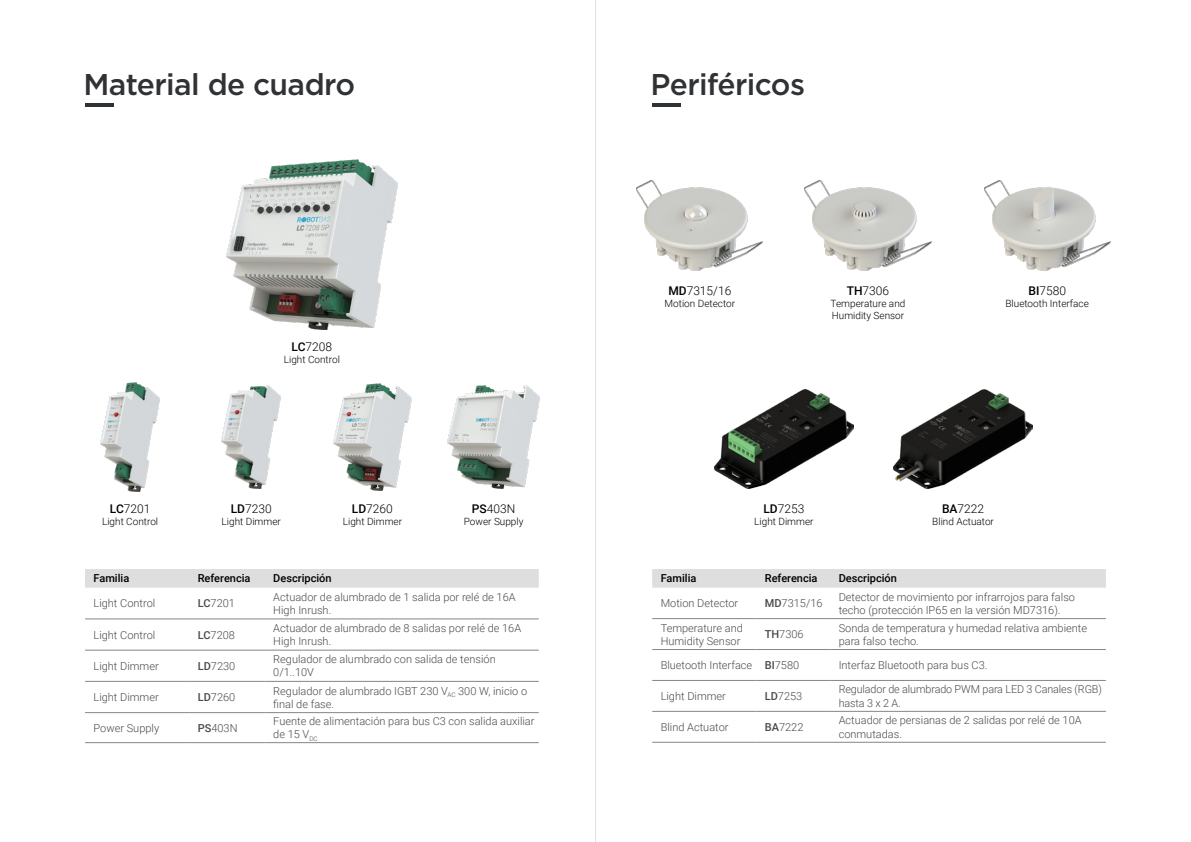
<style>
.page{position:relative;width:1191px;height:842px;background:#fff}
.page>*{position:absolute;margin:0;border:0;box-sizing:border-box;transform-origin:0 0}
.t1{font:500 30px "Gotham";letter-spacing:-.02em;color:#303235}
.t2{font:300 12px "Roboto";color:#000}
.t3{font:300 11px/13.2px "Roboto";color:#4a4a49}
.t4{font:500 11px "Roboto";color:#000}
.t5{font:300 10px/12px "Roboto";color:#000}
.s1{font-weight:500}
</style>
<div class="page">
<img style="left:101px;top:383px;width:59px;height:108px">
<img style="left:226px;top:159px;width:171px;height:170px">
<img style="left:222px;top:385px;width:59px;height:104px">
<img style="left:334px;top:383px;width:77px;height:108px">
<img style="left:448px;top:386px;width:91px;height:102px">
<img style="left:637px;top:181px;width:126px;height:89px">
<img style="left:805px;top:181px;width:126px;height:89px">
<img style="left:984px;top:181px;width:126px;height:89px">
<img style="left:714px;top:389px;width:139px;height:100px">
<img style="left:893px;top:389px;width:139px;height:100px">
<hr style="left:85px;top:103px;width:29px;height:4px;background:#2f3234">
<div style="left:85px;top:569px;width:454px;height:19px;background:#dfdedf"></div>
<hr style="left:85px;top:619px;width:104px;height:1px;background:#878587">
<hr style="left:85px;top:650px;width:104px;height:1px;background:#878587">
<hr style="left:85px;top:681px;width:104px;height:1px;background:#878587">
<hr style="left:85px;top:712px;width:104px;height:1px;background:#878587">
<hr style="left:85px;top:742px;width:104px;height:1px;background:#878587">
<hr style="left:189px;top:619px;width:76px;height:1px;background:#878587">
<hr style="left:189px;top:650px;width:76px;height:1px;background:#878587">
<hr style="left:189px;top:681px;width:76px;height:1px;background:#878587">
<hr style="left:189px;top:712px;width:76px;height:1px;background:#878587">
<hr style="left:189px;top:742px;width:76px;height:1px;background:#878587">
<hr style="left:265px;top:619px;width:274px;height:1px;background:#878587">
<hr style="left:265px;top:650px;width:274px;height:1px;background:#878587">
<hr style="left:265px;top:681px;width:274px;height:1px;background:#878587">
<hr style="left:265px;top:712px;width:274px;height:1px;background:#878587">
<hr style="left:265px;top:742px;width:274px;height:1px;background:#878587">
<div style="left:652px;top:569px;width:454px;height:19px;background:#dfdedf"></div>
<hr style="left:652px;top:618px;width:104px;height:1px;background:#878587">
<hr style="left:652px;top:649px;width:104px;height:1px;background:#878587">
<hr style="left:652px;top:680px;width:104px;height:1px;background:#878587">
<hr style="left:652px;top:711px;width:104px;height:1px;background:#878587">
<hr style="left:652px;top:742px;width:104px;height:1px;background:#878587">
<hr style="left:756px;top:618px;width:74px;height:1px;background:#878587">
<hr style="left:756px;top:649px;width:74px;height:1px;background:#878587">
<hr style="left:756px;top:680px;width:74px;height:1px;background:#878587">
<hr style="left:756px;top:711px;width:74px;height:1px;background:#878587">
<hr style="left:756px;top:742px;width:74px;height:1px;background:#878587">
<hr style="left:830px;top:618px;width:276px;height:1px;background:#878587">
<hr style="left:830px;top:649px;width:276px;height:1px;background:#878587">
<hr style="left:830px;top:680px;width:276px;height:1px;background:#878587">
<hr style="left:830px;top:711px;width:276px;height:1px;background:#878587">
<hr style="left:830px;top:742px;width:276px;height:1px;background:#878587">
<hr style="left:652px;top:103px;width:29px;height:4px;background:#2f3234">
<hr style="left:595px;top:0;width:1px;height:842px;background:#e2e1e2">
<h1 class="t1" style="left:83px;top:65px;width:273px">Material de cuadro</h1>
<h1 class="t1" style="left:650px;top:65px;width:156px">Periféricos</h1>
<p class="t2" style="left:668px;top:282px;width:65px"><span class="s1">MD</span>7315/16</p>
<p class="t5" style="left:664px;top:297px;width:72px">Motion Detector</p>
<p class="t2" style="left:846px;top:282px;width:44px"><span class="s1">TH</span>7306</p>
<p class="t5" style="left:830px;top:297px;width:76px">Temperature and<br>Humidity Sensor</p>
<p class="t2" style="left:1028px;top:282px;width:39px"><span class="s1">BI</span>7580</p>
<p class="t5" style="left:1005px;top:297px;width:85px">Bluetooth Interface</p>
<p class="t2" style="left:292px;top:338px;width:42px"><span class="s1">LC</span>7208</p>
<p class="t5" style="left:284px;top:353px;width:58px">Light Control</p>
<p class="t2" style="left:110px;top:500px;width:42px"><span class="s1">LC</span>7201</p>
<p class="t5" style="left:102px;top:515px;width:58px">Light Control</p>
<p class="t2" style="left:231px;top:500px;width:42px"><span class="s1">LD</span>7230</p>
<p class="t5" style="left:222px;top:515px;width:61px">Light Dimmer</p>
<p class="t2" style="left:352px;top:500px;width:42px"><span class="s1">LD</span>7260</p>
<p class="t5" style="left:343px;top:515px;width:61px">Light Dimmer</p>
<p class="t2" style="left:472px;top:500px;width:45px"><span class="s1">PS</span>403N</p>
<p class="t5" style="left:464px;top:515px;width:61px">Power Supply</p>
<p class="t2" style="left:763px;top:500px;width:42px"><span class="s1">LD</span>7253</p>
<p class="t5" style="left:754px;top:515px;width:61px">Light Dimmer</p>
<p class="t2" style="left:942px;top:500px;width:44px"><span class="s1">BA</span>7222</p>
<p class="t5" style="left:932px;top:515px;width:63px">Blind Actuator</p>
<p class="t4" style="left:94px;top:571px;width:37px">Familia</p>
<p class="t4" style="left:198px;top:571px;width:54px">Referencia</p>
<p class="t4" style="left:273px;top:571px;width:60px">Descripción</p>
<p class="t3" style="left:94px;top:596px;width:63px">Light Control</p>
<p class="t3" style="left:198px;top:596px;width:39px"><span class="s1">LC</span>7201</p>
<p class="t3" style="left:273px;top:590px;width:244px">Actuador de alumbrado de 1 salida por relé de 16A<br>High Inrush.</p>
<p class="t3" style="left:94px;top:628px;width:63px">Light Control</p>
<p class="t3" style="left:198px;top:628px;width:39px"><span class="s1">LC</span>7208</p>
<p class="t3" style="left:273px;top:621px;width:249px">Actuador de alumbrado de 8 salidas por relé de 16A<br>High Inrush.</p>
<p class="t3" style="left:94px;top:659px;width:67px">Light Dimmer</p>
<p class="t3" style="left:198px;top:659px;width:39px"><span class="s1">LD</span>7230</p>
<p class="t3" style="left:273px;top:652px;width:224px">Regulador de alumbrado con salida de tensión<br>0/1..10V</p>
<p class="t3" style="left:94px;top:690px;width:67px">Light Dimmer</p>
<p class="t3" style="left:198px;top:690px;width:39px"><span class="s1">LD</span>7260</p>
<p class="t3" style="left:273px;top:684px;width:255px">Regulador de alumbrado IGBT 230 V<sub>AC</sub> 300 W, inicio o final de fase.</p>
<p class="t3" style="left:94px;top:721px;width:67px">Power Supply</p>
<p class="t3" style="left:198px;top:721px;width:41px"><span class="s1">PS</span>403N</p>
<p class="t3" style="left:273px;top:714px;width:263px">Fuente de alimentación para bus C3 con salida auxiliar de 15 V<sub>DC</sub></p>
<p class="t4" style="left:660px;top:571px;width:37px">Familia</p>
<p class="t4" style="left:765px;top:571px;width:54px">Referencia</p>
<p class="t4" style="left:838px;top:571px;width:60px">Descripción</p>
<p class="t3" style="left:660px;top:596px;width:79px">Motion Detector</p>
<p class="t3" style="left:765px;top:596px;width:59px"><span class="s1">MD</span>7315/16</p>
<p class="t3" style="left:838px;top:590px;width:238px">Detector de movimiento por infrarrojos para falso techo (protección IP65 en la versión MD7316).</p>
<p class="t3" style="left:660px;top:621px;width:84px">Temperature and<br>Humidity Sensor</p>
<p class="t3" style="left:765px;top:627px;width:40px"><span class="s1">TH</span>7306</p>
<p class="t3" style="left:838px;top:621px;width:250px">Sonda de temperatura y humedad relativa ambiente para falso techo.</p>
<p class="t3" style="left:660px;top:658px;width:140px">Bluetooth Interface <span class="s1">BI</span>7580</p>
<p class="t3" style="left:838px;top:658px;width:150px">Interfaz Bluetooth para bus C3.</p>
<p class="t3" style="left:660px;top:689px;width:67px">Light Dimmer</p>
<p class="t3" style="left:765px;top:689px;width:39px"><span class="s1">LD</span>7253</p>
<p class="t3" style="left:838px;top:682px;width:265px">Regulador de alumbrado PWM para LED 3 Canales (RGB) hasta 3 x 2 A.</p>
<p class="t3" style="left:660px;top:720px;width:69px">Blind Actuator</p>
<p class="t3" style="left:765px;top:720px;width:40px"><span class="s1">BA</span>7222</p>
<p class="t3" style="left:838px;top:713px;width:244px">Actuador de persianas de 2 salidas por relé de 10A conmutadas.</p>
</div>
